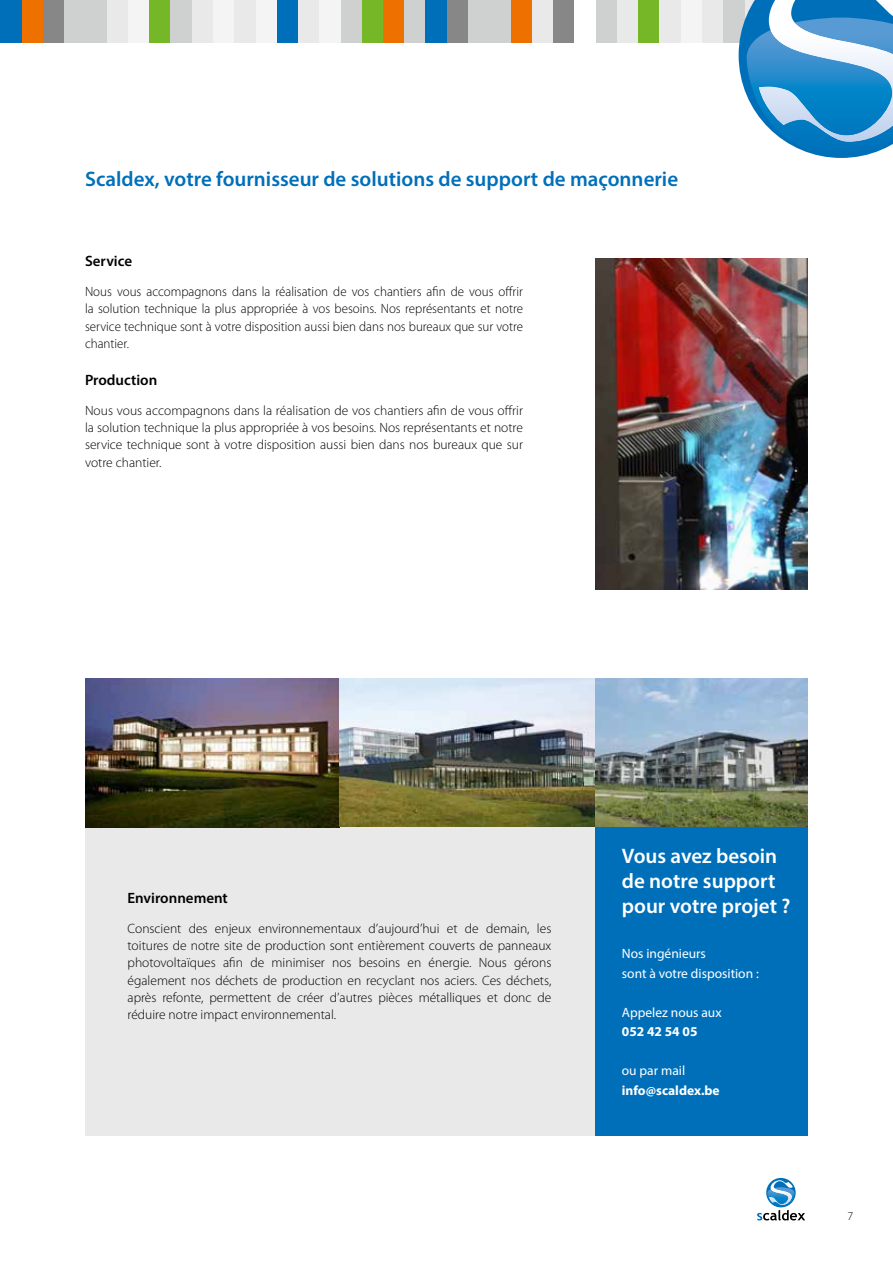
<style>
.page{position:relative;width:893px;height:1263px;background:#fff}
.page>*{position:absolute;margin:0;border:0;box-sizing:border-box;transform-origin:0 0}
.t1{font:600 21px "Myriad Pro";color:#006fba}
.t2{font:600 21px/25.2px "Myriad Pro";color:#fff}
.t3{font:600 15px "Myriad Pro";color:#000}
.t4{font:300 13.5px/17.2px "Myriad Pro";color:#000;text-align:justify}
.t5{font:300 13.5px/17.2px "Myriad Pro";color:#000;text-align:justify;scale:.96 1}
.t6{font:13.5px/19.5px "Myriad Pro";color:#fff}
.t7{font:700 13.5px "Myriad Pro";color:#fff}
.t8{font:300 12px "Myriad Pro";color:#000}
</style>
<div class="page">
<div style="left:723px;top:0;width:21px;height:43px;background:#cfd0d0"></div>
<div style="left:702px;top:0;width:21px;height:43px;background:#e9e9e9"></div>
<div style="left:680px;top:0;width:22px;height:43px;background:#f4f4f4"></div>
<div style="left:659px;top:0;width:21px;height:43px;background:#e9e9e9"></div>
<div style="left:638px;top:0;width:21px;height:43px;background:#75b726"></div>
<div style="left:617px;top:0;width:21px;height:43px;background:#e9e9e9"></div>
<div style="left:595px;top:0;width:22px;height:43px;background:#cfd0d0"></div>
<div style="left:553px;top:0;width:21px;height:43px;background:#868786"></div>
<div style="left:531px;top:0;width:22px;height:43px;background:#e9e9e9"></div>
<div style="left:510px;top:0;width:21px;height:43px;background:#ee7100"></div>
<div style="left:489px;top:0;width:21px;height:43px;background:#cfd0d0"></div>
<div style="left:468px;top:0;width:21px;height:43px;background:#cfd0d0"></div>
<div style="left:446px;top:0;width:22px;height:43px;background:#868786"></div>
<div style="left:383px;top:0;width:21px;height:43px;background:#ee7100"></div>
<div style="left:404px;top:0;width:21px;height:43px;background:#cfd0d0"></div>
<div style="left:425px;top:0;width:21px;height:43px;background:#006fba"></div>
<div style="left:361px;top:0;width:22px;height:43px;background:#75b726"></div>
<div style="left:340px;top:0;width:21px;height:43px;background:#cfd0d0"></div>
<div style="left:319px;top:0;width:21px;height:43px;background:#f4f4f4"></div>
<div style="left:298px;top:0;width:21px;height:43px;background:#e9e9e9"></div>
<div style="left:276px;top:0;width:22px;height:43px;background:#006fba"></div>
<div style="left:255px;top:0;width:21px;height:43px;background:#f4f4f4"></div>
<div style="left:234px;top:0;width:21px;height:43px;background:#e9e9e9"></div>
<div style="left:213px;top:0;width:21px;height:43px;background:#f4f4f4"></div>
<div style="left:191px;top:0;width:22px;height:43px;background:#e9e9e9"></div>
<div style="left:170px;top:0;width:21px;height:43px;background:#cfd0d0"></div>
<div style="left:149px;top:0;width:21px;height:43px;background:#75b726"></div>
<div style="left:128px;top:0;width:21px;height:43px;background:#f4f4f4"></div>
<div style="left:106px;top:0;width:22px;height:43px;background:#e9e9e9"></div>
<div style="left:85px;top:0;width:21px;height:43px;background:#cfd0d0"></div>
<div style="left:64px;top:0;width:21px;height:43px;background:#cfd0d0"></div>
<div style="left:43px;top:0;width:21px;height:43px;background:#868786"></div>
<div style="left:21px;top:0;width:22px;height:43px;background:#ee7100"></div>
<div style="left:0;top:0;width:21px;height:43px;background:#006fba"></div>
<svg style="left:766px;top:1178px;width:30px;height:29px"></svg>
<svg style="left:757px;top:1180px;width:48px;height:40px"></svg>
<svg style="left:739px;top:0;width:154px;height:158px"></svg>
<img style="left:595px;top:259px;width:212px;height:331px">
<div style="left:85px;top:827px;width:723px;height:308px;background:#e9e9e9"></div>
<div style="left:595px;top:827px;width:213px;height:308px;background:#006fba"></div>
<img style="left:85px;top:678px;width:723px;height:149px">
<h1 class="t1" style="left:85px;top:165px;width:595px">Scaldex, votre fournisseur de solutions de support de maçonnerie</h1>
<p class="t3" style="left:85px;top:252px;width:49px">Service</p>
<p class="t5" style="left:85px;top:283px;width:458px">Nous vous accompagnons dans la réalisation de vos chantiers afin de vous offrir la solution technique la plus appropriée à vos besoins. Nos représentants et notre service technique sont à votre disposition aussi bien dans nos bureaux que sur votre chantier.</p>
<p class="t3" style="left:85px;top:370px;width:74px">Production</p>
<p class="t4" style="left:85px;top:402px;width:439px">Nous vous accompagnons dans la réalisation de vos chantiers afin de vous offrir la solution technique la plus appropriée à vos besoins. Nos représentants et notre service technique sont à votre disposition aussi bien dans nos bureaux que sur votre chantier.</p>
<p class="t3" style="left:128px;top:888px;width:102px">Environnement</p>
<p class="t4" style="left:128px;top:920px;width:425px">Conscient des enjeux environnementaux d’aujourd’hui et de demain, les toitures de notre site de production sont entièrement couverts de panneaux photovoltaïques afin de minimiser nos besoins en énergie. Nous gérons également nos déchets de production en recyclant nos aciers. Ces déchets, après refonte, permettent de créer d’autres pièces métalliques et donc de réduire notre impact environnemental.</p>
<h1 class="t2" style="left:622px;top:843px;width:170px">Vous avez besoin de notre support pour votre projet ?</h1>
<p class="t6" style="left:622px;top:944px;width:138px">Nos ingénieurs<br>sont à votre disposition :</p>
<p class="t6" style="left:622px;top:1002px;width:101px">Appelez nous aux</p>
<p class="t7" style="left:622px;top:1023px;width:77px">052 42 54 05</p>
<p class="t6" style="left:622px;top:1061px;width:65px">ou par mail</p>
<p class="t7" style="left:622px;top:1081px;width:99px">info@scaldex.be</p>
<p class="t8" style="left:847px;top:1210px;width:7px">7</p>
</div>
